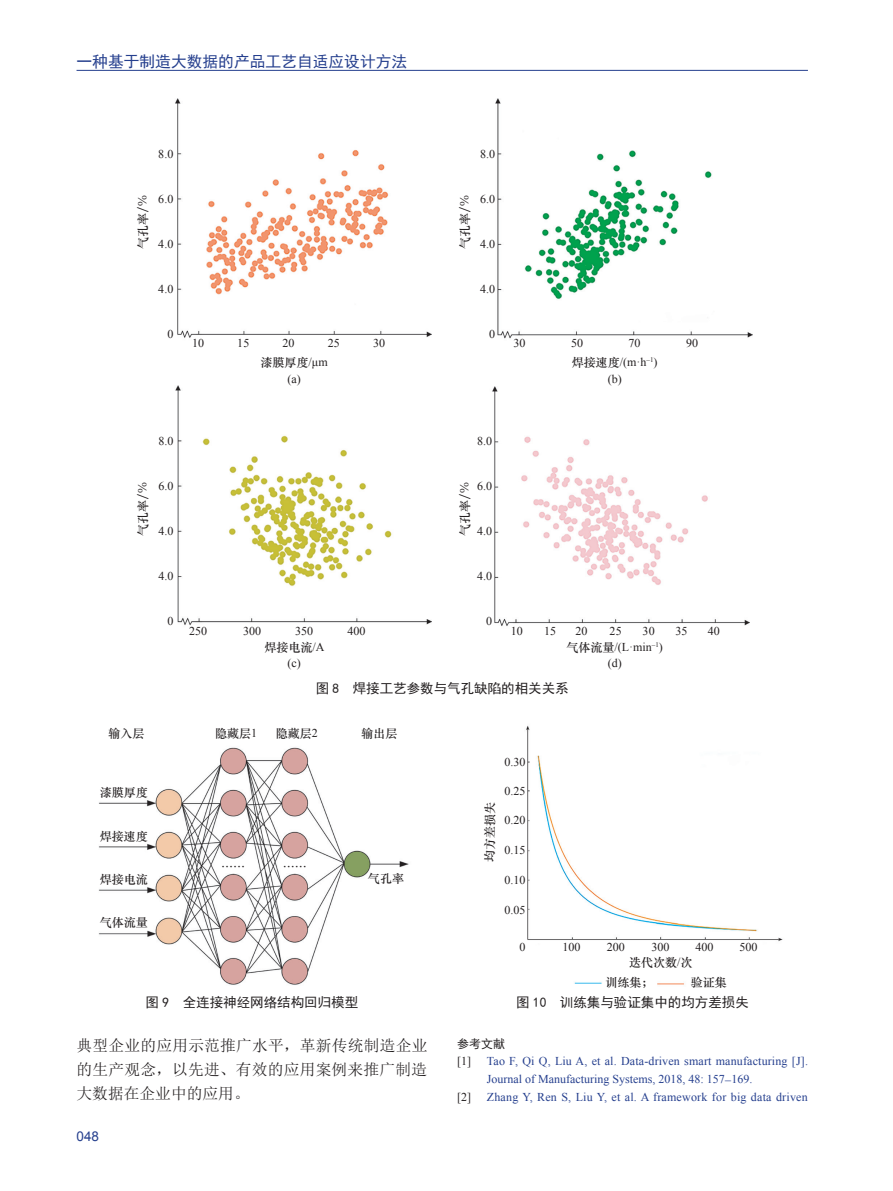
<style>
.page{position:relative;width:893px;height:1191px;background:#fff}
.page>*{position:absolute;margin:0;border:0;box-sizing:border-box;transform-origin:0 0}
.t1{font:15.75px/24px "Sim Sun";letter-spacing:.015em;color:#231f20;text-align:justify}
.t2{font:15.75px "Sim Hei";color:#253f8e}
.t3{font:13.5px "Sim Hei";color:#231f20}
.t4{font:13.5px "Arial";color:#253f8e}
.t5{font:12px/16.5px "Times New Roman";color:#231f20;text-align:center}
.t6{font:12px/18px "Times New Roman";letter-spacing:.01em;color:#253f8e}
.t7{font:12px/19.8px "ST Zhongsong";color:#231f20}
.t8{font:12px "Sim Hei";color:#231f20}
.s1{font-family:"ST Zhongsong"}
.s2{font-family:"Times New Roman"}
</style>
<div class="page">
<hr style="left:77px;top:70px;width:731px;height:1px;background:#253f8e">
<img style="left:175px;top:99px;width:256px;height:239px">
<img style="left:495px;top:99px;width:257px;height:240px">
<img style="left:175px;top:385px;width:257px;height:240px">
<img style="left:492px;top:386px;width:257px;height:240px">
<img style="left:98px;top:747px;width:311px;height:238px">
<img style="left:526px;top:725px;width:257px;height:260px">
<h1 class="t2" style="left:77px;top:53px;width:332px">一种基于制造大数据的产品工艺自适应设计方法</h1>
<p class="t5" style="left:158px;top:145px;width:17px">8.0</p>
<p class="t5" style="left:158px;top:191px;width:17px">6.0</p>
<p class="t5" style="left:158px;top:236px;width:17px">4.0</p>
<p class="t5" style="left:158px;top:281px;width:17px">4.0</p>
<p class="t5" style="left:167px;top:325px;width:8px">0</p>
<p class="t5" style="left:480px;top:145px;width:17px">8.0</p>
<p class="t5" style="left:480px;top:191px;width:17px">6.0</p>
<p class="t5" style="left:480px;top:236px;width:17px">4.0</p>
<p class="t5" style="left:480px;top:281px;width:17px">4.0</p>
<p class="t5" style="left:489px;top:325px;width:8px">0</p>
<p class="t7" style="left:133px;top:249px;width:56px;rotate:-90deg">气孔率/%</p>
<p class="t7" style="left:455px;top:249px;width:56px;rotate:-90deg">气孔率/%</p>
<p class="t5" style="left:237px;top:335px;width:14px">15</p>
<p class="t5" style="left:283px;top:335px;width:14px">20</p>
<p class="t5" style="left:328px;top:335px;width:14px">25</p>
<p class="t5" style="left:373px;top:335px;width:14px">30</p>
<p class="t5" style="left:513px;top:335px;width:14px">30</p>
<p class="t5" style="left:571px;top:335px;width:14px">50</p>
<p class="t5" style="left:629px;top:335px;width:14px">70</p>
<p class="t5" style="left:686px;top:335px;width:14px">90</p>
<p class="t5" style="left:192px;top:335px;width:14px">10</p>
<p class="t5" style="left:572px;top:354px;width:87px"><span class="s1">焊接速度</span>/(m·h<sup>–1</sup>)</p>
<p class="t7" style="left:261px;top:352px;width:69px">漆膜厚度<span class="s2">/μm</span></p>
<p class="t5" style="left:287px;top:370px;width:15px">(a)</p>
<p class="t5" style="left:608px;top:370px;width:16px">(b)</p>
<p class="t5" style="left:158px;top:432px;width:17px">8.0</p>
<p class="t5" style="left:158px;top:478px;width:17px">6.0</p>
<p class="t5" style="left:158px;top:523px;width:17px">4.0</p>
<p class="t5" style="left:158px;top:568px;width:17px">4.0</p>
<p class="t5" style="left:167px;top:612px;width:8px">0</p>
<p class="t5" style="left:477px;top:432px;width:17px">8.0</p>
<p class="t5" style="left:477px;top:478px;width:17px">6.0</p>
<p class="t5" style="left:477px;top:523px;width:17px">4.0</p>
<p class="t5" style="left:477px;top:568px;width:17px">4.0</p>
<p class="t5" style="left:486px;top:612px;width:8px">0</p>
<p class="t7" style="left:133px;top:536px;width:56px;rotate:-90deg">气孔率/%</p>
<p class="t7" style="left:455px;top:536px;width:56px;rotate:-90deg">气孔率/%</p>
<p class="t5" style="left:347px;top:622px;width:20px">400</p>
<p class="t5" style="left:511px;top:622px;width:14px">10</p>
<p class="t5" style="left:544px;top:622px;width:14px">15</p>
<p class="t5" style="left:575px;top:622px;width:14px">20</p>
<p class="t5" style="left:610px;top:622px;width:14px">25</p>
<p class="t5" style="left:643px;top:622px;width:14px">30</p>
<p class="t5" style="left:675px;top:622px;width:14px">35</p>
<p class="t5" style="left:708px;top:622px;width:14px">40</p>
<p class="t5" style="left:189px;top:622px;width:20px">250</p>
<p class="t5" style="left:243px;top:622px;width:20px">300</p>
<p class="t5" style="left:295px;top:622px;width:20px">350</p>
<p class="t7" style="left:264px;top:636px;width:62px">焊接电流<span class="s2">/A</span></p>
<p class="t5" style="left:287px;top:654px;width:15px">(c)</p>
<p class="t5" style="left:566px;top:638px;width:98px"><span class="s1">气体流量</span>/(L·min<sup>–1</sup>) (d)</p>
<p class="t7" style="left:108px;top:722px;width:38px">输入层</p>
<p class="t7" style="left:100px;top:782px;width:50px">漆膜厚度</p>
<p class="t7" style="left:100px;top:826px;width:50px">焊接速度</p>
<p class="t7" style="left:100px;top:868px;width:50px">焊接电流</p>
<p class="t7" style="left:100px;top:912px;width:50px">气体流量</p>
<p class="t3" style="left:316px;top:681px;width:255px">图 8 焊接工艺参数与气孔缺陷的相关关系</p>
<p class="t7" style="left:215px;top:722px;width:44px">隐藏层<span class="s2">1</span></p>
<p class="t7" style="left:276px;top:722px;width:44px">隐藏层<span class="s2">2</span></p>
<p class="t7" style="left:362px;top:722px;width:38px">输出层</p>
<p class="t7" style="left:221px;top:856px;width:26px">……</p>
<p class="t7" style="left:283px;top:856px;width:26px">……</p>
<p class="t7" style="left:368px;top:867px;width:38px">气孔率</p>
<p class="t7" style="left:480px;top:862px;width:62px;rotate:-90deg">均方差损失</p>
<p class="t5" style="left:504px;top:753px;width:23px">0.30</p>
<p class="t5" style="left:504px;top:783px;width:23px">0.25</p>
<p class="t5" style="left:504px;top:811px;width:23px">0.20</p>
<p class="t5" style="left:504px;top:842px;width:23px">0.15</p>
<p class="t5" style="left:504px;top:871px;width:23px">0.10</p>
<p class="t5" style="left:504px;top:901px;width:23px">0.05</p>
<p class="t5" style="left:519px;top:938px;width:8px">0</p>
<p class="t5" style="left:562px;top:938px;width:20px">100</p>
<p class="t5" style="left:607px;top:938px;width:20px">200</p>
<p class="t5" style="left:651px;top:938px;width:20px">300</p>
<p class="t5" style="left:695px;top:938px;width:20px">400</p>
<p class="t7" style="left:606px;top:951px;width:89px;text-indent:24px">迭代次数<span class="s2">/</span>次训练集；</p>
<p class="t7" style="left:691px;top:971px;width:38px">验证集</p>
<p class="t5" style="left:740px;top:938px;width:20px">500</p>
<p class="t3" style="left:146px;top:995px;width:214px">图 9 全连接神经网络结构回归模型</p>
<p class="t3" style="left:516px;top:995px;width:234px">图 10 训练集与验证集中的均方差损失</p>
<h1 class="t1" style="left:77px;top:1033px;width:352px">典型企业的应用示范推广水平，革新传统制造企业的生产观念，以先进、有效的应用案例来推广制造大数据在企业中的应用。</h1>
<p class="t8" style="left:457px;top:1037px;width:49px">参考文献</p>
<p class="t5" style="left:457px;top:1053px;width:15px">[1]</p>
<p class="t6" style="left:487px;top:1052px;width:323px">Tao F, Qi Q, Liu A, et al. Data-driven smart manufacturing [J].<br>Journal of Manufacturing Systems, 2018, 48: 157 169.</p>
<p class="t5" style="left:457px;top:1089px;width:15px">[2]</p>
<p class="t6" style="left:487px;top:1088px;width:322px">Zhang Y, Ren S, Liu Y, et al. A framework for big data driven</p>
<p class="t4" style="left:77px;top:1127px;width:24px">048</p>
</div>
